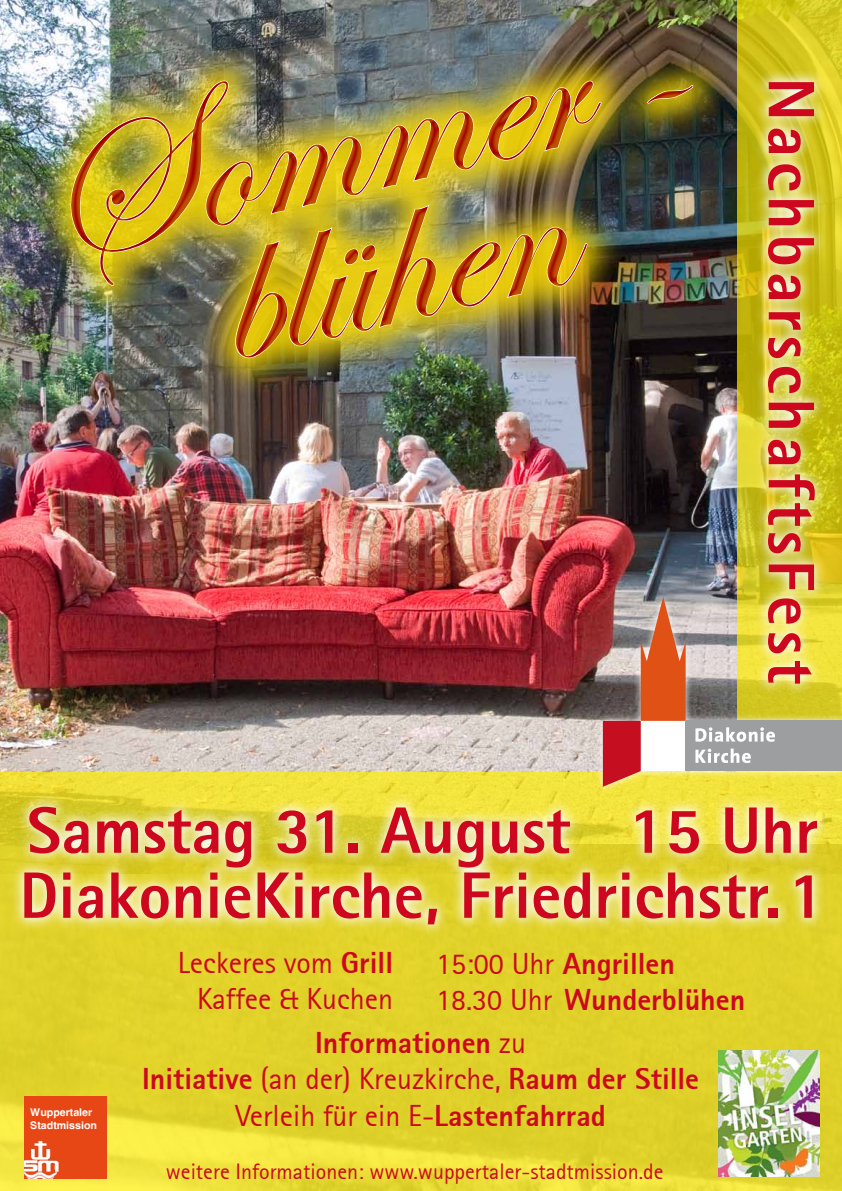
<style>
.page{position:relative;width:842px;height:1191px;background:#fff}
.page>*{position:absolute;margin:0;border:0;box-sizing:border-box;transform-origin:0 0}
.t1{font:210.4px "Edwardian Script ITC";color:#9e0000}
.t2{font:800 65.6px/65px "Rotis Sans Serif";color:#cd071e}
.t3{font:800 65.6px "Rotis Sans Serif";letter-spacing:.07em;color:#cd071e}
.t4{font:800 30px/36px "Rotis Sans Serif";color:#cd071e}
.t5{font:30px/36px "Rotis Sans Serif";color:#cd071e;text-align:right}
.t6{font:22px "Rotis Sans Serif";color:#cd071e}
.t7{font:700 10.6px/12.7px "Helvetica";color:#fff}
.s1{font-weight:800}
.s2{font-weight:400}
</style>
<div class="page">
<img style="left:0;top:0;width:737px;height:772px">
<svg style="left:737px;top:0;width:105px;height:588px;background:#cec11a"></svg>
<svg style="left:0;top:772px;width:842px;height:419px;background:#e3d42e"></svg>
<div style="left:25px;top:1096px;width:82px;height:82px;background:#e64715"></div>
<img style="left:25px;top:1140px;width:34px;height:38px">
<img style="left:42px;top:0;width:696px;height:399px">
<svg style="left:595px;top:588px;width:247px;height:203px;background:#c9be66"></svg>
<div style="left:685px;top:721px;width:157px;height:50px;background:#9c9e9f"></div>
<svg style="left:586px;top:596px;width:100px;height:190px;background:#c0816d"></svg>
<svg style="left:695px;top:748px;width:56px;height:15px"></svg>
<svg style="left:695px;top:727px;width:80px;height:14px"></svg>
<svg style="left:10px;top:792px;width:819px;height:143px;background:#eae06e"></svg>
<img style="left:719px;top:1050px;width:100px;height:126px">
<svg style="left:757px;top:67px;width:72px;height:628px;background:#ded561"></svg>
<img style="left:496px;top:413px;width:33px;height:38px">
<h1 class="t1" style="left:14px;top:88px;width:663px;rotate:-13deg">Sommer -</h1>
<h1 class="t1" style="left:189px;top:185px;width:356px;rotate:-13deg">blühen</h1>
<h2 class="t3" style="left:833px;top:77px;width:608px;rotate:90deg">NachbarschaftsFest</h2>
<h2 class="t2" style="left:19px;top:797px;width:807px">Samstag 31. August 15 Uhr<br>DiakonieKirche, Friedrichstr. 1</h2>
<p class="t7" style="left:30px;top:1106px;width:68px">Wuppertaler<br>Stadtmission</p>
<p class="t5" style="left:178px;top:944px;width:217px">Leckeres vom <span class="s1">Grill<br></span>Kaffee &amp; Kuchen</p>
<p class="t4" style="left:436px;top:945px;width:311px"><span class="s2">15:00 Uhr</span> Angrillen<br><span class="s2">18.30 Uhr</span> Wunderblühen</p>
<p class="t4" style="left:142px;top:1025px;width:559px;text-align:center">Informationen <span class="s2">zu<br></span>Initiative <span class="s2">(an der) Kreuzkirche,</span> Raum der Stille<br><span class="s2">Verleih für ein E-</span>Lastenfahrrad</p>
<p class="t6" style="left:166px;top:1158px;width:499px">weitere Informationen: www.wuppertaler-stadtmission.de</p>
</div>
